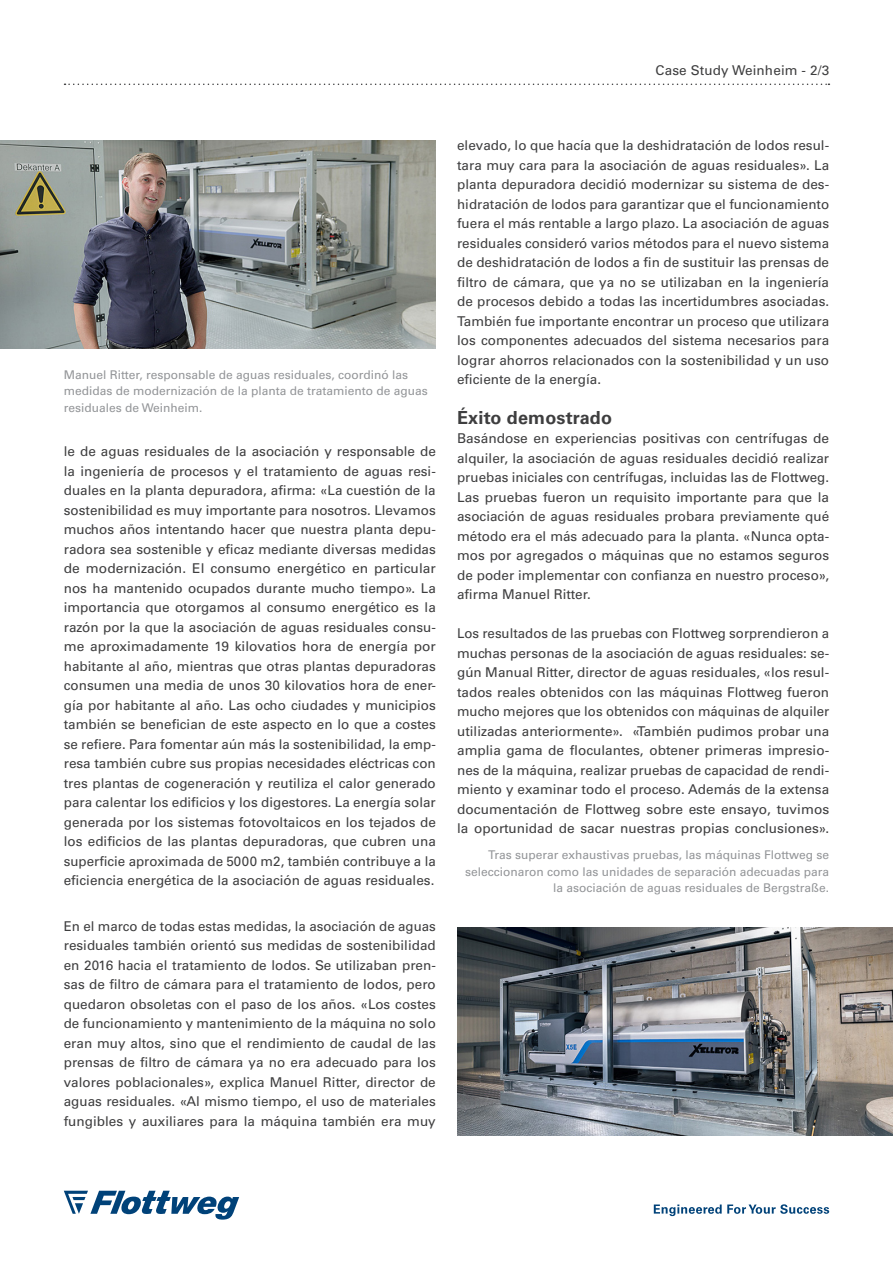
<style>
.page{position:relative;width:893px;height:1263px;background:#fff}
.page>*{position:absolute;margin:0;border:0;box-sizing:border-box;transform-origin:0 0}
.Überschriften_Fließtext{font:700 18px "Univers LT Pro 65";letter-spacing:.01em;color:#3e3e3f}
.Fließtext{font:13.5px/19.5px "Univers LT Pro 55 Roman";color:#3e3e3f;text-align:justify}
.Fließtext-2{font:12px/16.5px "Univers LT Pro 55 Roman";color:#939598}
</style>
<div class="page">
<svg style="left:64px;top:1191px;width:175px;height:28px"></svg>
<svg style="left:654px;top:1204px;width:175px;height:12px"></svg>
<svg style="left:65px;top:84px;width:764px;height:1px"></svg>
<img style="left:457px;top:927px;width:436px;height:208px">
<img style="left:0;top:140px;width:436px;height:209px">
<p class="Fließtext" style="left:656px;top:60px;width:175px">Case Study Weinheim - 2/3</p>
<p class="Fließtext-2" style="left:64px;top:366px;width:366px">Manuel Ritter, responsable de aguas residuales, coordinó las medidas de modernización de la planta de tratamiento de aguas residuales de Weinheim.</p>
<p class="Fließtext" style="left:64px;top:441px;width:374px">le de aguas residuales de la asociación y responsable de la ingeniería de procesos y el tratamiento de aguas resi&shy;duales en la planta depuradora, afirma: «La cuestión de la sostenibilidad es muy importante para nosotros. Llevamos muchos años intentando hacer que nuestra planta depu&shy;radora sea sostenible y eficaz mediante diversas medidas de modernización. El consumo energético en particular nos ha mantenido ocupados durante mucho tiempo». La importancia que otorgamos al consumo energético es la razón por la que la asociación de aguas residuales consu&shy;me aproximadamente 19 kilovatios hora de energía por habitante al año, mientras que otras plantas depuradoras consumen una media de unos 30 kilovatios hora de ener&shy;gía por habitante al año. Las ocho ciudades y municipios también se benefician de este aspecto en lo que a costes se refiere. Para fomentar aún más la sostenibilidad, la emp&shy;resa también cubre sus propias necesidades eléctricas con tres plantas de cogeneración y reutiliza el calor generado para calentar los edificios y los digestores. La energía solar generada por los sistemas fotovoltaicos en los tejados de los edificios de las plantas depuradoras, que cubren una superficie aproximada de 5000 m2, también contribuye a la eficiencia energética de la asociación de aguas residuales.</p>
<p class="Fließtext" style="left:64px;top:915px;width:374px">En el marco de todas estas medidas, la asociación de aguas residuales también orientó sus medidas de sostenibilidad en 2016 hacia el tratamiento de lodos. Se utilizaban pren&shy;sas de filtro de cámara para el tratamiento de lodos, pero quedaron obsoletas con el paso de los años. «Los costes de funcionamiento y mantenimiento de la máquina no solo eran muy altos, sino que el rendimiento de caudal de las prensas de filtro de cámara ya no era adecuado para los valores poblacionales», explica Manuel Ritter, director de aguas residuales. «Al mismo tiempo, el uso de materiales fungibles y auxiliares para la máquina también era muy</p>
<p class="Fließtext" style="left:457px;top:135px;width:374px">elevado, lo que hacía que la deshidratación de lodos resul&shy;tara muy cara para la asociación de aguas residuales». La planta depuradora decidió modernizar su sistema de des&shy;hidratación de lodos para garantizar que el funcionamiento fuera el más rentable a largo plazo. La asociación de aguas residuales consideró varios métodos para el nuevo sistema de deshidratación de lodos a fin de sustituir las prensas de filtro de cámara, que ya no se utilizaban en la ingeniería de procesos debido a todas las incertidumbres asociadas.<br>También fue importante encontrar un proceso que utilizara los componentes adecuados del sistema necesarios para lograr ahorros relacionados con la sostenibilidad y un uso eficiente de la energía.</p>
<p class="Überschriften_Fließtext" style="left:457px;top:405px;width:156px">Éxito demostrado</p>
<p class="Fließtext" style="left:457px;top:428px;width:374px">Basándose en experiencias positivas con centrífugas de alquiler, la asociación de aguas residuales decidió realizar pruebas iniciales con centrífugas, incluidas las de Flottweg.<br>Las pruebas fueron un requisito importante para que la asociación de aguas residuales probara previamente qué método era el más adecuado para la planta. «Nunca opta&shy;mos por agregados o máquinas que no estamos seguros de poder implementar con confianza en nuestro proceso», afirma Manuel Ritter.</p>
<p class="Fließtext" style="left:457px;top:623px;width:374px">Los resultados de las pruebas con Flottweg sorprendieron a muchas personas de la asociación de aguas residuales: se&shy;gún Manual Ritter, director de aguas residuales, «los resul&shy;tados reales obtenidos con las máquinas Flottweg fueron mucho mejores que los obtenidos con máquinas de alquiler utilizadas anteriormente». «También pudimos probar una amplia gama de floculantes, obtener primeras impresio&shy;nes de la máquina, realizar pruebas de capacidad de rendi&shy;miento y examinar todo el proceso. Además de la extensa documentación de Flottweg sobre este ensayo, tuvimos la oportunidad de sacar nuestras propias conclusiones».</p>
<p class="Fließtext-2" style="left:465px;top:846px;width:366px;text-align:right">Tras superar exhaustivas pruebas, las máquinas Flottweg se seleccionaron como las unidades de separación adecuadas para la asociación de aguas residuales de Bergstraße.</p>
</div>
